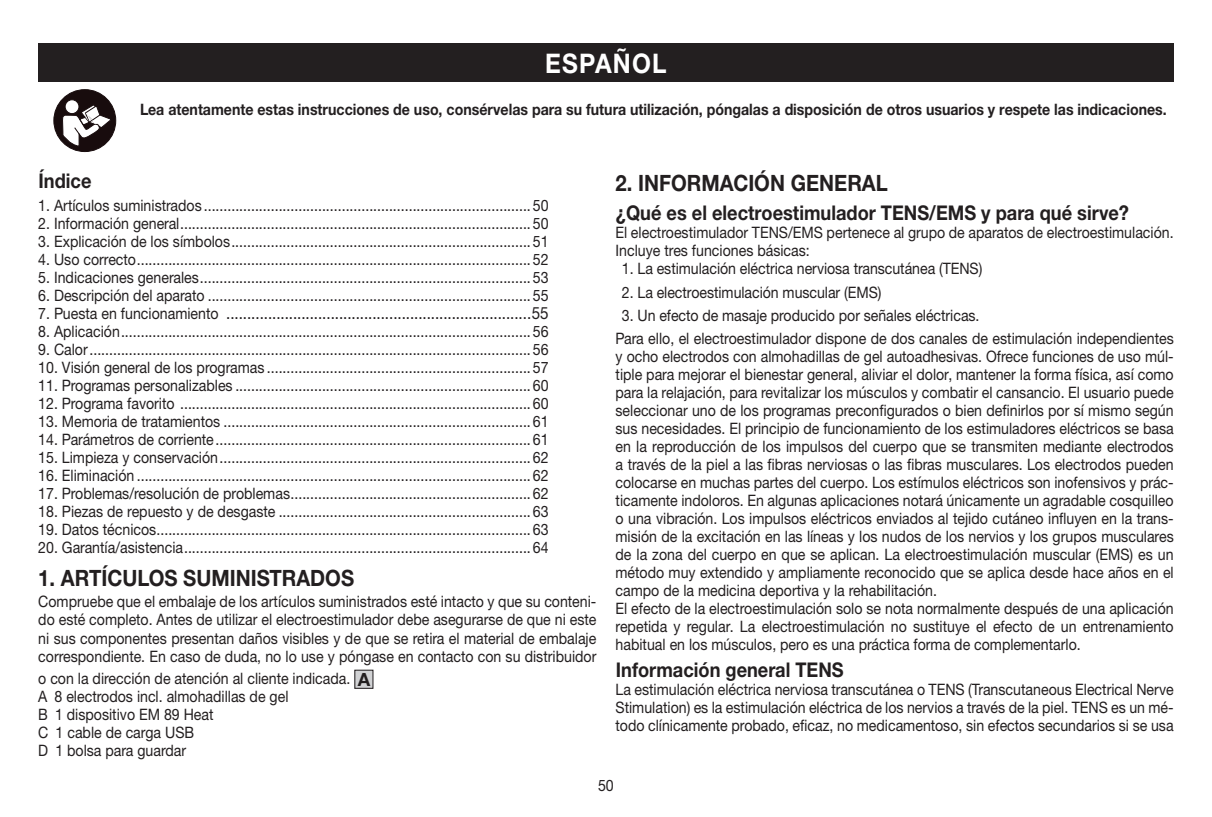
<style>
.page{position:relative;width:1212px;height:817px;background:#fff}
.page>*{position:absolute;margin:0;border:0;box-sizing:border-box;transform-origin:0 0}
.language_bar{font:700 27px "Helvetica Neue LTW1 G";letter-spacing:.05em;color:#fff;scale:.9 1}
.t1{font:700 22.5px "Helvetica Neue LTW1 G";color:#231f20;scale:.9 1}
.t2{font:700 20.25px "Helvetica Neue LTW1 G";color:#231f20;scale:.9 1}
.device_number_text{font:700 18.22px "Helvetica Neue LTW1 G";color:#231f20}
.t3{font:16.88px "Helvetica Neue LTW1 G";color:#231f20;scale:.9 1}
.continuous_text_block{font:15.75px/18px "Helvetica Neue LTW1 G";color:#231f20;text-align:justify;scale:.9 1}
.continuous_text_block-2{font:700 15.75px "Helvetica Neue LTW1 G";color:#231f20;scale:.9 1}
.continuous_text_left{font:15.75px "Helvetica Neue LTW1 G";color:#231f20;scale:.9 1}
.s1{font-size:15.75px}
</style>
<div class="page">
<div style="left:38px;top:44px;width:1136px;height:38px;background:#231f20"></div>
<div style="left:54px;top:90px;width:62px;height:61px;background:#180c0d;border-radius:50%"></div>
<div style="left:54px;top:89px;width:62px;height:63px;border:1px solid #180c0d;border-radius:50%"></div>
<div style="left:65px;top:100px;width:14px;height:14px;background:#fff;border-radius:50%"></div>
<div style="left:65px;top:99px;width:14px;height:15px;border:1px solid #180c0d;border-radius:50%"></div>
<svg style="left:62px;top:104px;width:51px;height:43px"></svg>
<div style="left:355px;top:670px;width:18px;height:18px;background:#d1d2d4"></div>
<p class="language_bar" style="left:545px;top:46px;width:136px">ESPAÑOL</p>
<p class="continuous_text_block-2" style="left:140px;top:100px;width:1142px">Lea atentamente estas instrucciones de uso, consérvelas para su futura utilización, póngalas a disposición de otros usuarios y respete las indicaciones.</p>
<p class="t2" style="left:39px;top:168px;width:60px">Índice</p>
<p class="continuous_text_block" style="left:38px;top:196px;width:568px">1. Artículos suministrados ...................................................................................50</p>
<p class="continuous_text_block" style="left:38px;top:214px;width:568px">2. Información general.........................................................................................50</p>
<p class="continuous_text_block" style="left:38px;top:232px;width:568px">3. Explicación de los símbolos............................................................................51</p>
<p class="continuous_text_block" style="left:38px;top:250px;width:568px">4. Uso correcto....................................................................................................52</p>
<p class="continuous_text_block" style="left:38px;top:268px;width:568px">5. Indicaciones generales....................................................................................53</p>
<p class="continuous_text_block" style="left:38px;top:286px;width:568px">6. Descripción del aparato ..................................................................................55</p>
<p class="t3" style="left:38px;top:303px;width:568px"><span class="s1">7. Puesta en funcionamiento</span> .........................................................................55</p>
<p class="continuous_text_block" style="left:38px;top:322px;width:568px">8. Aplicación........................................................................................................56</p>
<p class="continuous_text_block" style="left:38px;top:340px;width:568px">9. Calor................................................................................................................56</p>
<p class="continuous_text_block" style="left:38px;top:358px;width:568px">10. Visión general de los programas ...................................................................57</p>
<p class="continuous_text_block" style="left:38px;top:376px;width:568px">11. Programas personalizables ...........................................................................60</p>
<p class="continuous_text_block" style="left:38px;top:394px;width:568px">12. Programa favorito .........................................................................................60</p>
<p class="continuous_text_block" style="left:38px;top:412px;width:568px">13. Memoria de tratamientos ..............................................................................61</p>
<p class="continuous_text_block" style="left:38px;top:430px;width:568px">14. Parámetros de corriente................................................................................61</p>
<p class="continuous_text_block" style="left:38px;top:448px;width:568px">15. Limpieza y conservación...............................................................................62</p>
<p class="continuous_text_block" style="left:38px;top:466px;width:568px">16. Eliminación ....................................................................................................62</p>
<p class="continuous_text_block" style="left:38px;top:484px;width:568px">17. Problemas/resolución de problemas.............................................................62</p>
<p class="continuous_text_block" style="left:38px;top:502px;width:568px">18. Piezas de repuesto y de desgaste ................................................................63</p>
<p class="continuous_text_block" style="left:38px;top:520px;width:568px">19. Datos técnicos...............................................................................................63</p>
<p class="continuous_text_block" style="left:38px;top:538px;width:568px">20. Garantía/asistencia........................................................................................64</p>
<p class="t1" style="left:38px;top:564px;width:352px">1. ARTÍCULOS SUMINISTRADOS</p>
<p class="continuous_text_block" style="left:38px;top:592px;width:622px">Compruebe que el embalaje de los artículos suministrados esté intacto y que su conteni&shy;do esté completo. Antes de utilizar el electroestimulador debe asegurarse de que ni este ni sus componentes presentan daños visibles y de que se retira el material de embalaje correspondiente. En caso de duda, no lo use y póngase en contacto con su distribuidor</p>
<p class="continuous_text_block" style="left:38px;top:669px;width:348px">o con la dirección de atención al cliente indicada.</p>
<p class="device_number_text" style="left:358px;top:668px;width:14px">A</p>
<p class="continuous_text_block" style="left:38px;top:687px;width:280px">A 8 electrodos incl. almohadillas de gel</p>
<p class="continuous_text_left" style="left:38px;top:704px;width:196px">B 1 dispositivo EM 89 Heat</p>
<p class="continuous_text_left" style="left:38px;top:722px;width:175px">C 1 cable de carga USB</p>
<p class="continuous_text_left" style="left:38px;top:740px;width:166px">D 1 bolsa para guardar</p>
<p class="t1" style="left:615px;top:169px;width:304px">2. INFORMACIÓN GENERAL</p>
<p class="t2" style="left:616px;top:201px;width:572px">¿Qué es el electroestimulador TENS/EMS y para qué sirve?</p>
<p class="continuous_text_block" style="left:615px;top:224px;width:622px">El electroestimulador TENS/EMS pertenece al grupo de aparatos de electroestimulación.<br>Incluye tres funciones básicas:</p>
<p class="continuous_text_block" style="left:622px;top:260px;width:402px">1. La estimulación eléctrica nerviosa transcutánea (TENS)</p>
<p class="continuous_text_block" style="left:622px;top:283px;width:290px">2. La electroestimulación muscular (EMS)</p>
<p class="continuous_text_block" style="left:622px;top:306px;width:399px">3. Un efecto de masaje producido por señales eléctricas.</p>
<p class="continuous_text_block" style="left:615px;top:329px;width:622px">Para ello, el electroestimulador dispone de dos canales de estimulación independientes y ocho electrodos con almohadillas de gel autoadhesivas. Ofrece funciones de uso múl&shy;tiple para mejorar el bienestar general, aliviar el dolor, mantener la forma física, así como para la relajación, para revitalizar los músculos y combatir el cansancio. El usuario puede seleccionar uno de los programas preconfigurados o bien definirlos por sí mismo según sus necesidades. El principio de funcionamiento de los estimuladores eléctricos se basa en la reproducción de los impulsos del cuerpo que se transmiten mediante electrodos a través de la piel a las fibras nerviosas o las fibras musculares. Los electrodos pueden colocarse en muchas partes del cuerpo. Los estímulos eléctricos son inofensivos y prác&shy;ticamente indoloros. En algunas aplicaciones notará únicamente un agradable cosquilleo o una vibración. Los impulsos eléctricos enviados al tejido cutáneo influyen en la trans&shy;misión de la excitación en las líneas y los nudos de los nervios y los grupos musculares de la zona del cuerpo en que se aplican. La electroestimulación muscular (EMS) es un método muy extendido y ampliamente reconocido que se aplica desde hace años en el campo de la medicina deportiva y la rehabilitación.</p>
<p class="continuous_text_block" style="left:615px;top:599px;width:622px">El efecto de la electroestimulación solo se nota normalmente después de una aplicación repetida y regular. La electroestimulación no sustituye el efecto de un entrenamiento habitual en los músculos, pero es una práctica forma de complementarlo.</p>
<p class="t2" style="left:616px;top:656px;width:255px">Información general TENS</p>
<p class="continuous_text_block" style="left:615px;top:679px;width:622px">La estimulación eléctrica nerviosa transcutánea o TENS (Transcutaneous Electrical Nerve Stimulation) es la estimulación eléctrica de los nervios a través de la piel. TENS es un mé&shy;todo clínicamente probado, eficaz, no medicamentoso, sin efectos secundarios si se usa</p>
<p class="continuous_text_block" style="left:598px;top:776px;width:19px">50</p>
</div>
